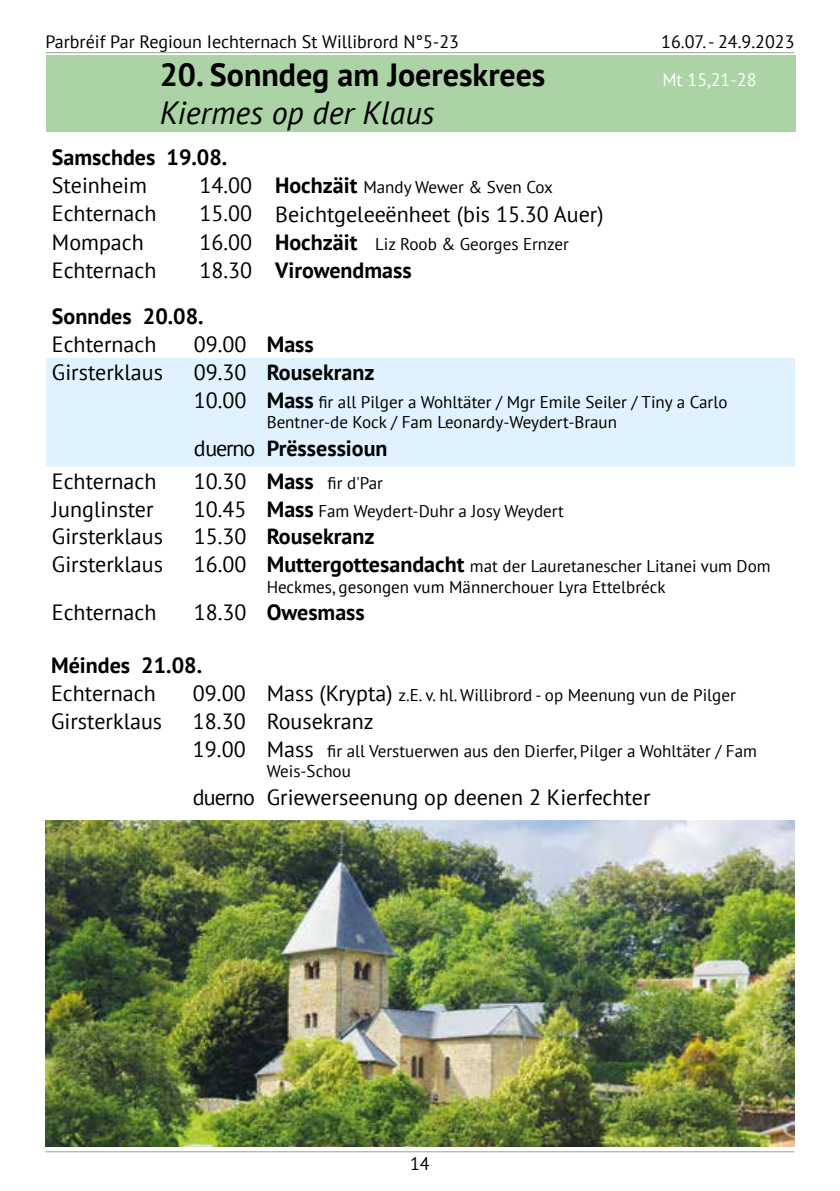
<style>
.page{position:relative;width:840px;height:1191px;background:#fff}
.page>*{position:absolute;margin:0;border:0;box-sizing:border-box;transform-origin:0 0}
.t1{font:700 32px "PT Sans";color:#000}
.t2{font:italic 32px "PT Sans";color:#000}
.t3{font:22px "PT Sans";color:#000}
.t4{font:700 22px/46.2px "PT Sans";color:#000}
.t5{font:18px "PT Sans";color:#000}
.t6{font:18px "PT Sans";color:#fff}
.t7{font:17px/20.4px "PT Sans";color:#000}
.s1{font-size:22px}
.s2{font-weight:700;font-size:22px}
.s3{font-weight:400}
.s4{font-weight:700}
</style>
<div class="page">
<hr style="left:45px;top:52px;width:749px;height:1px;background:#9d9d9c">
<hr style="left:45px;top:1151px;width:749px;height:1px;background:#9d9d9c">
<div style="left:46px;top:55px;width:749px;height:76px;background:#acd3a5"></div>
<div style="left:46px;top:358px;width:748px;height:108px;background:#dff2fd"></div>
<img style="left:45px;top:821px;width:749px;height:325px">
<p class="t5" style="left:45px;top:30px;width:415px">Parbréif Par Regioun Iechternach St Willibrord N°5-23</p>
<p class="t5" style="left:661px;top:30px;width:135px">16.07. - 24.9.2023</p>
<h1 class="t1" style="left:160px;top:53px;width:387px">20. Sonndeg am Joereskrees</h1>
<p class="t6" style="left:662px;top:68px;width:95px">Mt 15,21-28</p>
<h1 class="t2" style="left:160px;top:92px;width:276px">Kiermes op der Klaus</h1>
<p class="t4" style="left:52px;top:134px;width:177px">Samschdes 19.08.</p>
<p class="t3" style="left:52px;top:171px;width:96px">Steinheim</p>
<p class="t7" style="left:199px;top:176px;width:355px"><span class="s1">14.00</span> <span class="s2">Hochzäit</span> Mandy Wewer &amp; Sven Cox</p>
<p class="t3" style="left:52px;top:199px;width:106px">Echternach</p>
<p class="t3" style="left:199px;top:200px;width:405px">15.00 Beichtgeleeënheet (bis 15.30 Auer)</p>
<p class="t3" style="left:52px;top:228px;width:93px">Mompach</p>
<p class="t7" style="left:199px;top:234px;width:371px"><span class="s1">16.00</span> <span class="s2">Hochzäit</span> Liz Roob &amp; Georges Ernzer</p>
<p class="t3" style="left:52px;top:256px;width:106px">Echternach</p>
<p class="t4" style="left:52px;top:247px;width:361px;text-indent:147px"><span class="s3">18.30</span> Virowendmass<br>Sonndes 20.08.</p>
<p class="t3" style="left:52px;top:330px;width:106px">Echternach</p>
<p class="t3" style="left:194px;top:330px;width:121px">09.00 <span class="s4">Mass</span></p>
<p class="t3" style="left:52px;top:358px;width:112px">Girsterklaus</p>
<p class="t4" style="left:194px;top:349px;width:182px"><span class="s3">09.30</span> Rousekranz</p>
<p class="t7" style="left:266px;top:391px;width:462px;text-indent:-73px"><span class="s1">10.00</span> <span class="s2">Mass</span> fir all Pilger a Wohltäter / Mgr Emile Seiler / Tiny a Carlo<br>Bentner-de Kock / Fam Leonardy-Weydert-Braun</p>
<p class="t4" style="left:194px;top:425px;width:195px"><span class="s3">duerno</span> Prëssessioun</p>
<p class="t3" style="left:52px;top:467px;width:106px">Echternach</p>
<p class="t7" style="left:194px;top:472px;width:191px"><span class="s1">10.30</span> <span class="s2">Mass</span> fir d'Par</p>
<p class="t3" style="left:52px;top:494px;width:103px">Junglinster</p>
<p class="t7" style="left:194px;top:500px;width:371px"><span class="s1">10.45</span> <span class="s2">Mass</span> Fam Weydert-Duhr a Josy Weydert</p>
<p class="t3" style="left:52px;top:522px;width:112px">Girsterklaus</p>
<p class="t4" style="left:194px;top:513px;width:182px"><span class="s3">15.30</span> Rousekranz</p>
<p class="t3" style="left:52px;top:550px;width:112px">Girsterklaus</p>
<p class="t7" style="left:266px;top:555px;width:505px;text-indent:-73px"><span class="s1">16.00</span> <span class="s2">Muttergottesandacht</span> mat der Lauretanescher Litanei vum Dom<br>Heckmes, gesongen vum Männerchouer Lyra Ettelbréck</p>
<p class="t3" style="left:52px;top:598px;width:106px">Echternach</p>
<p class="t4" style="left:194px;top:589px;width:172px"><span class="s3">18.30</span> Owesmass</p>
<p class="t4" style="left:51px;top:641px;width:152px">Méindes 21.08.</p>
<p class="t3" style="left:51px;top:679px;width:106px">Echternach</p>
<p class="t7" style="left:193px;top:684px;width:544px"><span class="s1">09.00 Mass (Krypta)</span> z.E. v. hl. Willibrord - op Meenung vun de Pilger</p>
<p class="t3" style="left:51px;top:707px;width:112px">Girsterklaus</p>
<p class="t3" style="left:193px;top:707px;width:182px">18.30 Rousekranz</p>
<p class="t7" style="left:266px;top:740px;width:491px;text-indent:-74px"><span class="s1">19.00 Mass</span> fir all Verstuerwen aus den Dierfer, Pilger a Wohltäter / Fam<br>Weis-Schou</p>
<p class="t3" style="left:193px;top:783px;width:459px">duerno Griewerseenung op deenen 2 Kierfechter</p>
<p class="t5" style="left:410px;top:1152px;width:21px">14</p>
</div>
